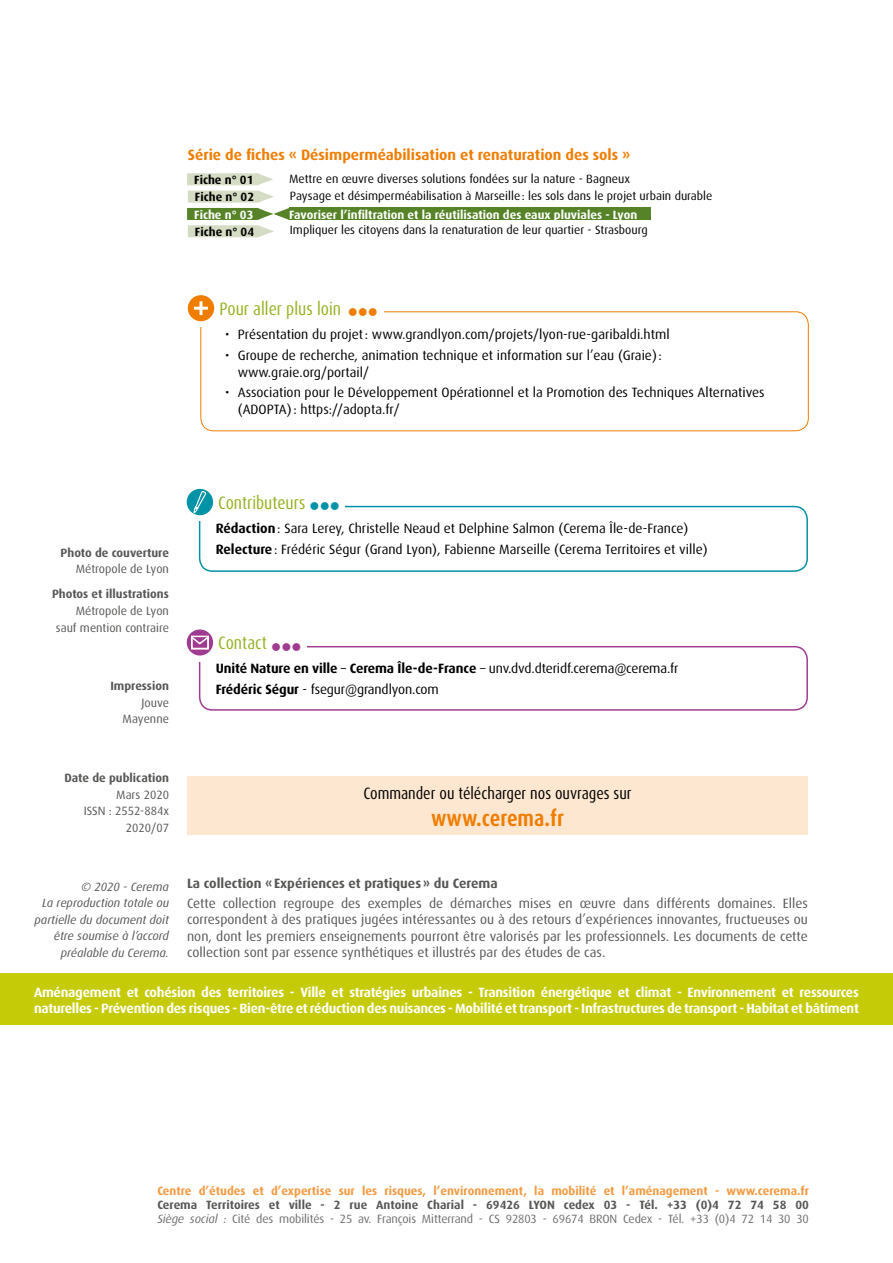
<style>
.page{position:relative;width:893px;height:1263px;background:#fff}
.page>*{position:absolute;margin:0;border:0;box-sizing:border-box;transform-origin:0 0}
.t1{font:700 condensed 22.5px "Dax OT";color:#ef7d00}
._4e_titre_encadre{font:condensed 18px "Dax OT";color:#95b222}
.t2{font:condensed 16.5px "Dax OT";color:#000}
.t3{font:700 15px "Dax OT";color:#ef7d00}
._4e_texte_encadre{font:13.5px/16.5px "Dax OT";color:#000}
.t4{font:13.5px/16.2px "Dax OT";color:#575756;text-align:justify}
.t5{font:700 13.5px/16.2px "Dax OT";letter-spacing:-.02em;color:#fff}
.texte_contact_plus{font:700 13.5px "Dax OT";letter-spacing:-.01em;color:#000}
.t6{font:700 13.5px "Dax OT";color:#575756}
.texte_contact_plus-2{font:13.5px "Dax OT";letter-spacing:-.01em;color:#000}
.texte_picto_cyan{font:13.5px "Wingdings";color:#a03c8f}
.texte_picto_cyan-2{font:13.5px "Wingdings";color:#0093a7}
.texte_picto_cyan-3{font:13.5px "Wingdings";color:#ef7d00}
._4e_texte_encadre-2{font:12px "Dax OT";color:#000}
.t7{font:12px/14.4px "Dax OT";letter-spacing:-.01em;color:#706f6f}
.t8{font:700 12px "Dax OT";color:#f4993f}
.t9{font:italic 12px/16.5px "Dax OT";color:#575756;text-align:right}
.t10{font:12px/16.5px "Dax OT";color:#575756;text-align:right}
._4e_texte_encadre-3{font:700 12px "Dax OT";color:#fff}
.t11{font:700 12px "Dax OT";color:#575756}
.t12{font:700 12px "Dax OT";color:#000}
.s1{font-weight:700}
.s2{font-weight:400}
.s3{font-weight:700;color:#575756}
.s4{font-style:italic}
</style>
<div class="page">
<div style="left:0;top:974px;width:893px;height:51px;background:#c6cb08"></div>
<div style="left:187px;top:776px;width:621px;height:58px;background:#fee7d1"></div>
<div style="left:199px;top:646px;width:609px;height:65px;border:2px solid #a03c8f;border-radius:13px"></div>
<div style="left:187px;top:623px;width:120px;height:39px;background:#fff"></div>
<div style="left:187px;top:629px;width:26px;height:26px;background:#a03c8f;border-radius:50%"></div>
<svg style="left:191px;top:635px;width:18px;height:15px"></svg>
<div style="left:191px;top:636px;width:18px;height:13px;border:2px solid #fff"></div>
<div style="left:199px;top:506px;width:609px;height:66px;border:2px solid #0093a7;border-radius:13px"></div>
<div style="left:187px;top:483px;width:158px;height:38px;background:#fff"></div>
<div style="left:187px;top:489px;width:26px;height:26px;background:#0093a7;border-radius:50%"></div>
<svg style="left:193px;top:490px;width:14px;height:24px"></svg>
<div style="left:200px;top:311px;width:609px;height:120px;border:1px solid #ef7d00;border-radius:13px"></div>
<div style="left:188px;top:289px;width:196px;height:38px;background:#fff"></div>
<div style="left:188px;top:295px;width:26px;height:26px;background:#ef7d00;border-radius:50%"></div>
<hr style="left:199px;top:301px;width:3px;height:14px;background:#fff">
<hr style="left:194px;top:307px;width:14px;height:3px;background:#fff">
<div style="left:289px;top:208px;width:362px;height:12px;background:#568328"></div>
<svg style="left:187px;top:173px;width:86px;height:12px"></svg>
<svg style="left:187px;top:191px;width:103px;height:46px"></svg>
<p class="t3" style="left:188px;top:147px;width:444px">Série de fiches « Désimperméabilisation et renaturation des sols »</p>
<p class="t12" style="left:194px;top:173px;width:61px">Fiche n° 01</p>
<p class="_4e_texte_encadre-2" style="left:289px;top:172px;width:342px">Mettre en œuvre diverses solutions fondées sur la nature - Bagneux</p>
<p class="t12" style="left:195px;top:190px;width:61px">Fiche n° 02</p>
<p class="_4e_texte_encadre-2" style="left:290px;top:189px;width:424px">Paysage et désimperméabilisation à Marseille: les sols dans le projet urbain durable</p>
<p class="_4e_texte_encadre-3" style="left:194px;top:208px;width:61px">Fiche n° 03</p>
<p class="_4e_texte_encadre-3" style="left:289px;top:208px;width:350px">Favoriser l’infiltration et la réutilisation des eaux pluviales - Lyon</p>
<p class="t12" style="left:195px;top:225px;width:61px">Fiche n° 04</p>
<p class="_4e_texte_encadre-2" style="left:290px;top:224px;width:359px">Impliquer les citoyens dans la renaturation de leur quartier - Strasbourg</p>
<p class="_4e_titre_encadre" style="left:219px;top:298px;width:123px">Pour aller plus loin</p>
<p class="texte_picto_cyan-3" style="left:348px;top:305px;width:32px">●●●</p>
<p class="_4e_texte_encadre" style="left:225px;top:327px;width:446px">• Présentation du projet: www.grandlyon.com/projets/lyon-rue-garibaldi.html</p>
<p class="_4e_texte_encadre" style="left:238px;top:347px;width:426px;text-indent:-13px">• Groupe de recherche, animation technique et information sur l’eau (Graie): www.graie.org/portail/</p>
<p class="_4e_texte_encadre" style="left:238px;top:385px;width:528px;text-indent:-13px">• Association pour le Développement Opérationnel et la Promotion des Techniques Alternatives (ADOPTA): https://adopta.fr/</p>
<p class="t11" style="left:61px;top:546px;width:110px">Photo de couverture</p>
<p class="t10" style="left:76px;top:561px;width:95px">Métropole de Lyon</p>
<p class="t11" style="left:52px;top:587px;width:118px">Photos et illustrations</p>
<p class="t10" style="left:56px;top:603px;width:115px">Métropole de Lyon sauf mention contraire</p>
<p class="t11" style="left:110px;top:679px;width:60px">Impression</p>
<p class="t10" style="left:123px;top:695px;width:48px">Jouve<br>Mayenne</p>
<p class="_4e_titre_encadre" style="left:218px;top:491px;width:89px">Contributeurs</p>
<p class="texte_picto_cyan-2" style="left:310px;top:499px;width:32px">●●●</p>
<p class="_4e_texte_encadre" style="left:216px;top:520px;width:474px"><span class="s1">Rédaction</span>: Sara Lerey, Christelle Neaud et Delphine Salmon (Cerema Île-de-France)</p>
<p class="_4e_texte_encadre" style="left:216px;top:541px;width:494px"><span class="s1">Relecture</span>: Frédéric Ségur (Grand Lyon), Fabienne Marseille (Cerema Territoires et ville)</p>
<p class="_4e_titre_encadre" style="left:218px;top:632px;width:50px">Contact</p>
<p class="texte_picto_cyan" style="left:271px;top:639px;width:32px">●●●</p>
<p class="texte_contact_plus" style="left:216px;top:661px;width:464px">Unité Nature en ville <span class="s2">–</span> Cerema Île-de-France <span class="s2">– unv.dvd.dteridf.cerema@cerema.fr</span></p>
<p class="texte_contact_plus-2" style="left:216px;top:682px;width:224px"><span class="s1">Frédéric Ségur</span> - fsegur@grandlyon.com</p>
<p class="t11" style="left:64px;top:771px;width:106px">Date de publication</p>
<p class="t10" style="left:84px;top:786px;width:87px">Mars 2020<br>ISSN : 2552-884x<br>2020/07</p>
<p class="t9" style="left:35px;top:878px;width:136px">© 2020 - Cerema<br>La reproduction totale ou partielle du document doit être soumise à l’accord préalable du Cerema.</p>
<p class="t2" style="left:363px;top:783px;width:270px">Commander ou télécharger nos ouvrages sur</p>
<h1 class="t1" style="left:431px;top:803px;width:134px">www.cerema.fr</h1>
<p class="t6" style="left:187px;top:875px;width:312px">La collection «Expériences et pratiques» du Cerema</p>
<p class="t4" style="left:187px;top:895px;width:622px">Cette collection regroupe des exemples de démarches mises en œuvre dans différents domaines. Elles correspondent à des pratiques jugées intéressantes ou à des retours d’expériences innovantes, fructueuses ou non, dont les premiers enseignements pourront être valorisés par les professionnels. Les documents de cette collection sont par essence synthétiques et illustrés par des études de cas.</p>
<p class="t5" style="left:34px;top:984px;width:826px">Aménagement et cohésion des territoires - Ville et stratégies urbaines - Transition énergétique et climat - Environnement et ressources naturelles - Prévention des risques - Bien-être et réduction des nuisances - Mobilité et transport - Infrastructures de transport - Habitat et bâtiment</p>
<p class="t8" style="left:157px;top:1183px;width:653px">Centre d’études et d’expertise sur les risques, l’environnement, la mobilité et l’aménagement - www.cerema.fr</p>
<p class="t7" style="left:157px;top:1198px;width:653px"><span class="s3">Cerema Territoires et ville - 2 rue Antoine Charial - 69426 LYON cedex 03 - Tél. +33 (0)4 72 74 58 00<br></span><span class="s4">Siège social :</span> Cité des mobilités - 25 av. François Mitterrand - CS 92803 - 69674 BRON Cedex - Tél. +33 (0)4 72 14 30 30</p>
</div>
